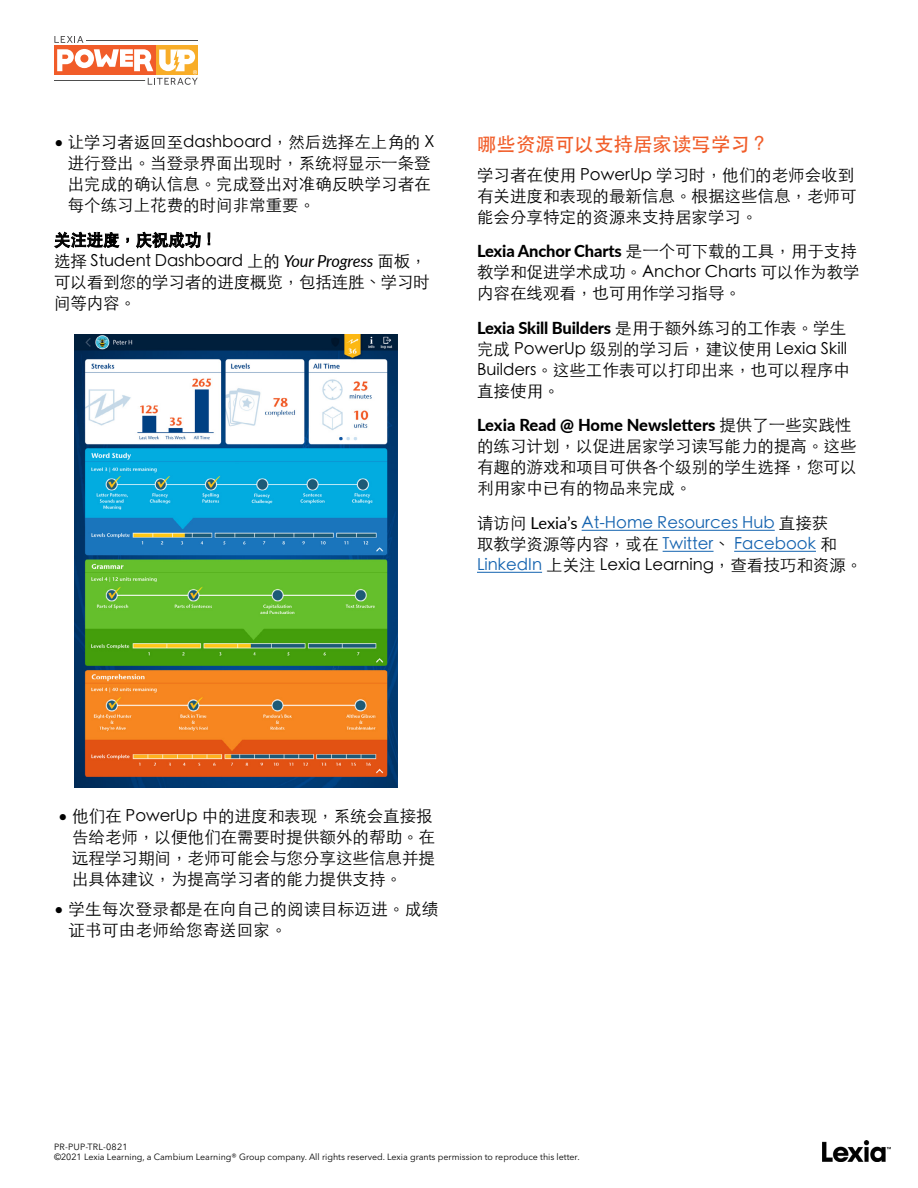
<style>
.page{position:relative;width:918px;height:1188px;background:#fff}
.page>*{position:absolute;margin:0;border:0;box-sizing:border-box;transform-origin:0 0}
.t1{font:500 19.5px "ST Heiti TC";color:#f15d29}
.t2{font:300 16.5px/21px "ST Heiti TC";color:#000}
.t3{font:800 16.5px "Lato";letter-spacing:-.01em;color:#000}
.t4{font:300 16.5px/21px "ST Heiti TC";letter-spacing:.02em;color:#000}
.t5{font:9px/10.8px "Avenir Next LT Pro";color:#000}
.s1{font-family:"Lato";font-weight:400}
.s2{font-weight:500}
.s3{font-family:"Lato";font-weight:400;font-style:italic}
.s4{font-family:"ST Heiti TC";font-weight:300}
.s5{color:#1262af}
</style>
<div class="page">
<img style="left:74px;top:334px;width:323px;height:454px">
<hr style="left:582px;top:530px;width:193px;height:1px;background:#1262af">
<hr style="left:663px;top:551px;width:51px;height:1px;background:#1262af">
<hr style="left:734px;top:551px;width:82px;height:1px;background:#1262af">
<hr style="left:477px;top:572px;width:65px;height:1px;background:#1262af">
<hr style="left:86px;top:40px;width:112px;height:1px;background:#4e4e4e">
<svg style="left:54px;top:36px;width:29px;height:7px"></svg>
<hr style="left:54px;top:80px;width:91px;height:1px;background:#4e4e4e">
<div style="left:156px;top:46px;width:42px;height:29px;background:#f8ad28"></div>
<div style="left:54px;top:46px;width:102px;height:29px;background:#f15c29"></div>
<svg style="left:57px;top:49px;width:141px;height:36px"></svg>
<img style="left:823px;top:1140px;width:68px;height:22px">
<p class="t2" style="left:68px;top:130px;width:368px;text-indent:-14px"><span class="s1">•</span> 让学习者返回至dashboard，然后选择左上角的 X进行登出。当登录界面出现时，系统将显示一条登出完成的确认信息。完成登出对准确反映学习者在每个练习上花费的时间非常重要。</p>
<p class="t2" style="left:54px;top:228px;width:377px"><span class="s2">关注进度，庆祝成功！<br></span>选择 Student Dashboard 上的 <span class="s3">Your Progress</span> 面板，可以看到您的学习者的进度概览，包括连胜、学习时间等内容。</p>
<p class="t1" style="left:477px;top:133px;width:294px">哪些资源可以支持居家读写学习？</p>
<p class="t2" style="left:477px;top:163px;width:381px">学习者在使用 PowerUp 学习时，他们的老师会收到有关进度和表现的最新信息。根据这些信息，老师可能会分享特定的资源来支持居家学习。</p>
<p class="t3" style="left:477px;top:239px;width:381px">Lexia Anchor Charts <span class="s4">是一个可下载的工具，用于支持</span></p>
<p class="t2" style="left:477px;top:260px;width:384px">教学和促进学术成功。Anchor Charts 可以作为教学内容在线观看，也可用作学习指导。</p>
<p class="t3" style="left:477px;top:316px;width:371px">Lexia Skill Builders <span class="s4">是用于额外练习的工作表。学生</span></p>
<p class="t2" style="left:477px;top:337px;width:374px">完成 PowerUp 级别的学习后，建议使用 Lexia Skill<br>Builders。这些工作表可以打印出来，也可以程序中直接使用。</p>
<p class="t3" style="left:477px;top:413px;width:376px">Lexia Read @ Home Newsletters <span class="s4">提供了一些实践性</span></p>
<p class="t2" style="left:477px;top:434px;width:381px;text-align:justify">的练习计划，以促进居家学习读写能力的提高。这些有趣的游戏和项目可供各个级别的学生选择，您可以利用家中已有的物品来完成。</p>
<p class="t2" style="left:477px;top:511px;width:387px">请访问 <span class="s1">Lexia’s</span> <span class="s5">At-Home Resources Hub</span> 直接获<br>取教学资源等内容，或在 <span class="s5">Twitter</span>、 <span class="s5">Facebook</span> 和<br><span class="s5">LinkedIn</span> 上关注 Lexia Learning，查看技巧和资源。</p>
<p class="t2" style="left:72px;top:804px;width:364px;text-indent:-14px"><span class="s1">•</span> 他们在 PowerUp 中的进度和表现，系统会直接报告给老师，以便他们在需要时提供额外的帮助。在远程学习期间，老师可能会与您分享这些信息并提出具体建议，为提高学习者的能力提供支持。</p>
<p class="t4" style="left:68px;top:897px;width:371px;text-indent:-14px"><span class="s1">•</span> 学生每次登录都是在向自己的阅读目标迈进。成绩证书可由老师给您寄送回家。</p>
<p class="t5" style="left:54px;top:1141px;width:527px">PR-PUP-TRL-0821<br>©2021 Lexia Learning, a Cambium Learning® Group company. All rights reserved. Lexia grants permission to reproduce this letter.</p>
</div>
